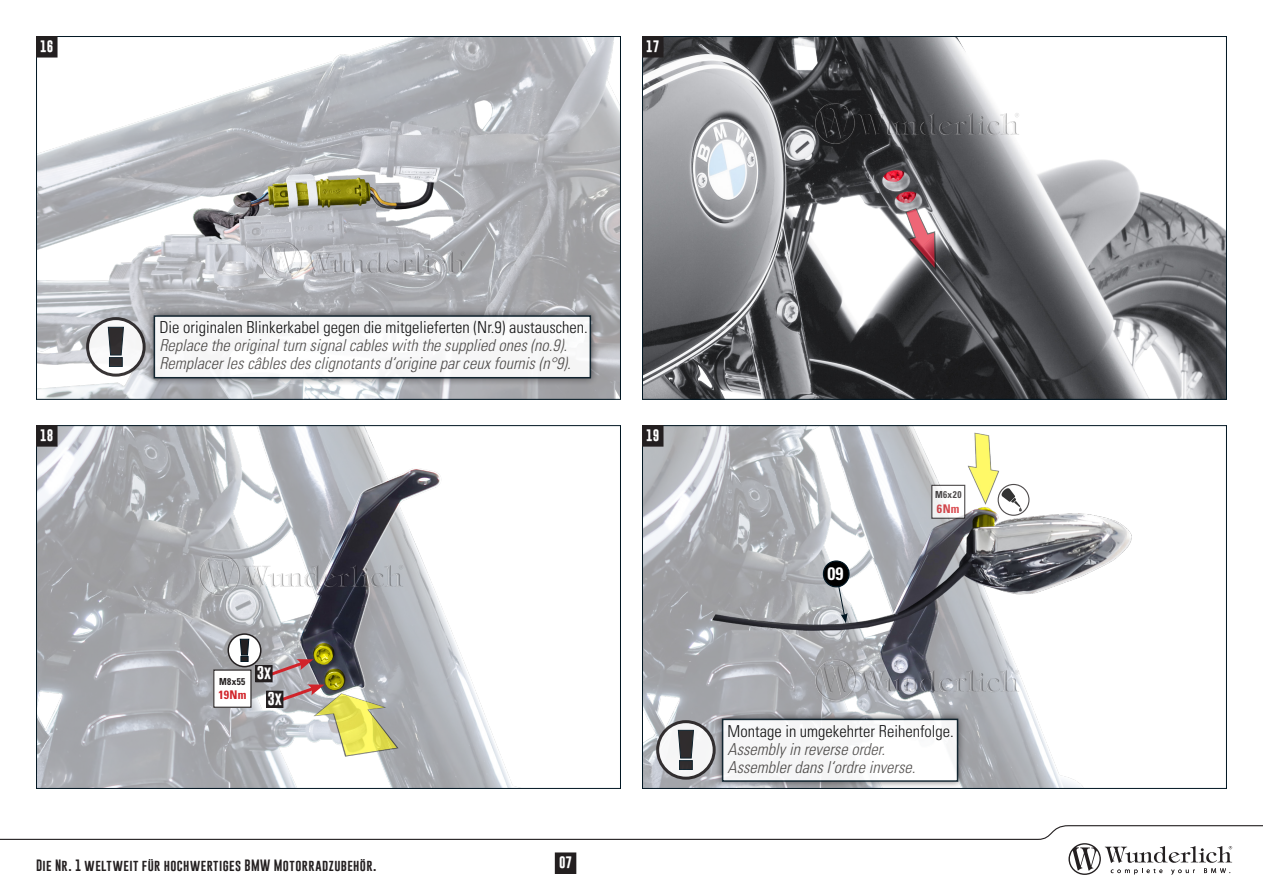
<style>
.page{position:relative;width:1263px;height:893px;background:#fff}
.page>*{position:absolute;margin:0;border:0;box-sizing:border-box;transform-origin:0 0}
.BU{font:700 condensed 18px "Univers LT Std";color:#fff}
.t1{font:italic 300 condensed 16.5px/18px "Univers LT Std";color:#454240}
.t2{font:300 condensed 16.5px "Univers LT Std";color:#000}
.t3{font:700 13.5px "Gobold";color:#fff}
.t4{font:12px "Gobold";letter-spacing:.035em;color:#231f20}
.t5{font:700 12px "Gobold";color:#fff}
.t6{font:700 condensed 12px "Univers LT Std";letter-spacing:.025em;color:#d1232a}
.t7{font:700 condensed 9.75px "Univers LT Std";letter-spacing:.045em;color:#231f20;scale:.95 1}
</style>
<div class="page">
<svg style="left:0;top:825px;width:1263px;height:50px"></svg>
<img style="left:38px;top:38px;width:581px;height:360px">
<img style="left:38px;top:427px;width:479px;height:360px">
<img style="left:644px;top:38px;width:581px;height:360px">
<img style="left:644px;top:427px;width:488px;height:360px">
<div style="left:146px;top:307px;width:452px;height:79px;background:#231f20;opacity:.75"></div>
<div style="left:154px;top:316px;width:436px;height:62px;background:#f7f7f8"></div>
<div style="left:154px;top:315px;width:437px;height:63px;border:2px solid #011622"></div>
<svg style="left:88px;top:319px;width:56px;height:56px"></svg>
<div style="left:86px;top:317px;width:60px;height:60px;border:3px solid #231f20;border-radius:50%"></div>
<svg style="left:108px;top:327px;width:16px;height:40px"></svg>
<div style="left:714px;top:711px;width:252px;height:79px;background:#231f20;opacity:.75"></div>
<div style="left:723px;top:719px;width:234px;height:62px;background:#f7f7f7"></div>
<div style="left:722px;top:719px;width:236px;height:63px;border:2px solid #011622"></div>
<svg style="left:658px;top:722px;width:56px;height:56px;fill:#f5f5f6"></svg>
<div style="left:656px;top:720px;width:60px;height:60px;border:3px solid #231f20;border-radius:50%"></div>
<svg style="left:678px;top:730px;width:16px;height:40px"></svg>
<div style="left:228px;top:634px;width:33px;height:33px;background:#fff;border-radius:50%"></div>
<div style="left:227px;top:633px;width:34px;height:34px;border:2px solid #231f20;border-radius:50%"></div>
<svg style="left:240px;top:639px;width:9px;height:23px"></svg>
<div style="left:555px;top:853px;width:21px;height:20px;background:#231f20"></div>
<div style="left:555px;top:853px;width:21px;height:21px;border:1px solid #231f20"></div>
<div style="left:37px;top:37px;width:20px;height:20px;background:#231f20"></div>
<div style="left:36px;top:36px;width:21px;height:21px;border:1px solid #231f20"></div>
<div style="left:642px;top:37px;width:21px;height:20px;background:#231f20"></div>
<div style="left:642px;top:36px;width:21px;height:21px;border:1px solid #231f20"></div>
<div style="left:642px;top:426px;width:21px;height:20px;background:#231f20"></div>
<div style="left:642px;top:425px;width:21px;height:21px;border:1px solid #231f20"></div>
<div style="left:37px;top:426px;width:20px;height:20px;background:#231f20"></div>
<div style="left:36px;top:425px;width:21px;height:21px;border:1px solid #231f20"></div>
<div style="left:214px;top:670px;width:37px;height:37px;background:#fff"></div>
<div style="left:213px;top:669px;width:39px;height:39px;border:1px solid #231f20"></div>
<svg style="left:268px;top:659px;width:45px;height:19px"></svg>
<svg style="left:279px;top:684px;width:45px;height:19px"></svg>
<div style="left:823px;top:561px;width:26px;height:26px;background:#000;border-radius:50%"></div>
<div style="left:823px;top:560px;width:27px;height:27px;border:1px solid #011622;border-radius:50%"></div>
<svg style="left:838px;top:586px;width:9px;height:37px"></svg>
<svg style="left:933px;top:487px;width:30px;height:30px"></svg>
<img style="left:261px;top:241px;width:206px;height:41px">
<img style="left:815px;top:103px;width:206px;height:41px">
<img style="left:200px;top:555px;width:205px;height:40px">
<img style="left:815px;top:660px;width:206px;height:41px">
<div style="left:256px;top:665px;width:16px;height:17px;background:#231f20"></div>
<div style="left:255px;top:665px;width:17px;height:17px;border:1px solid #231f20"></div>
<div style="left:267px;top:691px;width:16px;height:16px;background:#231f20"></div>
<div style="left:266px;top:691px;width:17px;height:17px;border:1px solid #231f20"></div>
<svg style="left:998px;top:484px;width:31px;height:31px"></svg>
<div style="left:998px;top:484px;width:31px;height:32px;border:1px solid #231f20;border-radius:50%"></div>
<svg style="left:1001px;top:487px;width:21px;height:24px"></svg>
<p class="t5" style="left:40px;top:38px;width:15px">16</p>
<p class="t5" style="left:646px;top:38px;width:15px">17</p>
<p class="t2" style="left:159px;top:317px;width:430px">Die originalen Blinkerkabel gegen die mitgelieferten (Nr.9) austauschen.</p>
<p class="t1" style="left:159px;top:337px;width:413px">Replace the original turn signal cables with the supplied ones (no.9).<br>Remplacer les câbles des clignotants d‘origine par ceux fournis (n°9).</p>
<p class="t5" style="left:40px;top:427px;width:15px">18</p>
<p class="t5" style="left:646px;top:427px;width:15px">19</p>
<p class="t7" style="left:219px;top:675px;width:29px">M8x55</p>
<p class="t6" style="left:218px;top:688px;width:30px">19Nm</p>
<p class="t3" style="left:257px;top:664px;width:16px">3x</p>
<p class="t3" style="left:268px;top:690px;width:16px">3x</p>
<p class="t4" style="left:36px;top:858px;width:342px">Die Nr. 1 weltweit für hochwertiges BMW Motorradzubehör.</p>
<p class="t5" style="left:559px;top:855px;width:15px">07</p>
<p class="BU" style="left:828px;top:562px;width:17px">09</p>
<p class="t7" style="left:935px;top:489px;width:29px">M6x20</p>
<p class="t6" style="left:937px;top:501px;width:24px">6Nm</p>
<p class="t2" style="left:728px;top:721px;width:228px">Montage in umgekehrter Reihenfolge.</p>
<p class="t1" style="left:728px;top:740px;width:189px">Assembly in reverse order.<br>Assembler dans l‘ordre inverse.</p>
</div>
